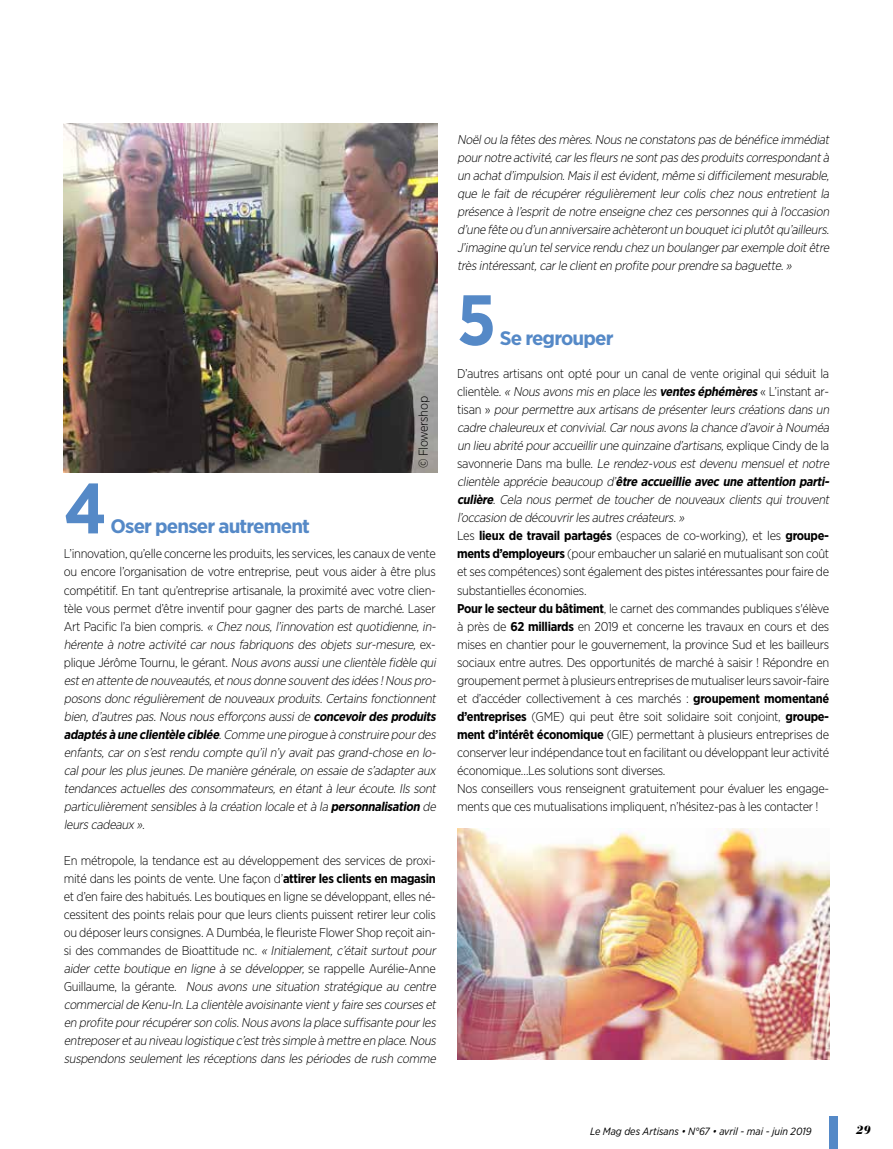
<style>
.page{position:relative;width:893px;height:1149px;background:#fff}
.page>*{position:absolute;margin:0;border:0;box-sizing:border-box;transform-origin:0 0}
.t1{font:700 70.95px "Gotham Narrow";color:#5589c7}
.t2{font:700 19.5px "Gotham Narrow";letter-spacing:-.04em;color:#5589c7;scale:1.1 1}
.t3{font:italic 300 12.75px/18px "Gotham Narrow";color:#000}
.t4{font:300 12.75px/18px "Gotham Narrow";letter-spacing:-.025em;color:#000}
.t5{font:italic 900 12px "Bauer Bodoni";color:#000}
.t6{font:italic 10.5px "Gotham Narrow";color:#000}
.s1{font-style:normal}
.s2{font-weight:700}
.s3{font-weight:700;font-style:normal}
.s4{font-style:italic}
.s5{font-weight:700;font-style:italic}
</style>
<div class="page">
<img style="left:64px;top:123px;width:374px;height:349px">
<img style="left:457px;top:828px;width:372px;height:231px">
<div style="left:830px;top:1116px;width:8px;height:32px;background:#5589c7"></div>
<p class="t4" style="left:414px;top:468px;width:73px;rotate:-90deg">© Flowershop</p>
<h1 class="t1" style="left:64px;top:462px;width:44px">4</h1>
<h2 class="t2" style="left:111px;top:514px;width:183px">Oser penser autrement</h2>
<p class="t3" style="left:64px;top:544px;width:376px"><span class="s1">L’innovation, qu’elle concerne les produits, les services, les canaux de vente ou encore l’organisation de votre entreprise, peut vous aider à être plus compétitif. En tant qu’entreprise artisanale, la proximité avec votre clien&shy;tèle vous permet d’être inventif pour gagner des parts de marché. Laser A rt P a c i fi c l ’ a b i e n c o m p r i s .</span> « Chez nous,l’innovation estquotidienne,in&shy;hérente à notre activité car nous fabriquons des objets sur-mesure, <span class="s1">e x - p l i q u e J é rô m e To u r n u , l e g é ra n t .</span> Nousavonsaussiune clientèle fidèle qui esten attente de nouveautés,etnousdonne souventdesidées!Nouspro&shy;posonsdonc régulièrementde nouveaux produits.Certainsfonctionnent bien,d’autrespas.Nousnousefforçonsausside <span class="s2">concevoirdesproduits adaptésà une clientèle ciblée</span>.Comme une pirogue à construire pourdes enfants,caron s’estrendu compte qu’iln’y avaitpasgrand-chose en lo&shy;calpourlesplusjeunes.De manière générale,on essaie de s’adapteraux tendances actuelles des consommateurs, en étant à leur écoute. Ils sont particulièrementsensiblesà la création locale età la <span class="s2">personnalisation</span> de leurscadeaux ».</p>
<p class="t3" style="left:64px;top:850px;width:376px"><span class="s1">En métropole, la tendance est au développement des services de proxi&shy;mité dans les points de vente. Une façon d’</span><span class="s3">attirer les clients en magasin </span><span class="s1">et d’en faire des habitués. Les boutiques en ligne se développant, elles né&shy;cessitent des points relais pour que leurs clients puissent retirer leur colis ou déposer leurs consignes. A Dumbéa, le fleuriste Flower Shop reçoit ain&shy;s i d es co m m a n d es d e B i oa tt i t u d e n c .</span> « Initialement, c’était surtout pour aider cette boutique en ligne à se développer, <span class="s1">s e ra p p e l l e A u ré l i e - A n n e G u i l l a u m e , l a g é ra n t e .</span> Nous avons une situation stratégique au centre commercialde Kenu-In.La clientèle avoisinante vienty faire sescourseset en profite pourrécupérerson colis.Nousavonsla place suffisante pourles entreposeretau niveau logistique c’esttrèssimple à mettre en place.Nous suspendons seulement les réceptions dans les périodes de rush comme</p>
<p class="t3" style="left:457px;top:130px;width:376px;text-align:justify">Noëlou la fêtesdesmères.Nousne constatonspasde bénéfice immédiat pournotre activité,carlesfleursne sontpasdesproduitscorrespondantà un achatd’impulsion.Maisilestévident,même sidifficilementmesurable, que le fait de récupérer régulièrement leur colis chez nous entretient la présence à l’espritde notre enseigne chez cespersonnesquià l’occasion d’une fête ou d’un anniversaire achèterontun bouqueticiplutôtqu’ailleurs.<br>J’imagine qu’un telservice rendu chez un boulangerparexemple doitêtre trèsintéressant,carle clienten profite pourprendre sa baguette.»</p>
<h1 class="t1" style="left:457px;top:274px;width:40px">5</h1>
<h2 class="t2" style="left:500px;top:325px;width:105px">Se regrouper</h2>
<p class="t4" style="left:457px;top:364px;width:376px">D’autres artisans ont opté pour un canal de vente original qui séduit la c l i e n t è l e . <span class="s4">« Nousavonsmisen place les</span><span class="s5">venteséphémères</span>« L’ i n s t a n t a r - t i s a n » <span class="s4">pourpermettre aux artisansde présenterleurscréationsdansun cadre chaleureux etconvivial.Carnousavonsla chance d’avoirà Nouméa un lieu abrité pouraccueillirune quinzaine d’artisans,</span>ex p l i q u e C i n d y d e l a s a vo n n e r i e D a n s m a b u l l e . <span class="s4">Le rendez-vous est devenu mensuel et notre clientèle apprécie beaucoup d’</span><span class="s5">être accueillie avecune attention parti&shy;culière</span><span class="s4">. Cela nous permet de toucher de nouveaux clients qui trouvent l’occasion de découvrirlesautrescréateurs.»<br></span>Les <span class="s2">lieux de travail partagés</span> (espaces de co-working), et les <span class="s2">groupe&shy;ments d’employeurs</span> (pour embaucher un salarié en mutualisant son coût et ses compétences) sont également des pistes intéressantes pour faire de substantielles économies.<br><span class="s2">Pour le secteur du bâtiment</span>, le carnet des commandes publiques s'élève à près de <span class="s2">62 milliards</span> en 2019 et concerne les travaux en cours et des mises en chantier pour le gouvernement, la province Sud et les bailleurs sociaux entre autres. Des opportunités de marché à saisir ! Répondre en groupement permet à plusieurs entreprises de mutualiser leurs savoir-faire et d’accéder collectivement à ces marchés : <span class="s2">groupement momentané d’entreprises</span> (GME) qui peut être soit solidaire soit conjoint, <span class="s2">groupe&shy;ment d’intérêt économique</span> (GIE) permettant à plusieurs entreprises de conserver leur indépendance tout en facilitant ou développant leur activité économique…Les solutions sont diverses.<br>Nos conseillers vous renseignent gratuitement pour évaluer les engage&shy;ments que ces mutualisations impliquent, n’hésitez-pas à les contacter !</p>
<p class="t6" style="left:590px;top:1124px;width:223px">Le Mag des Artisans • N°67 • avril - mai - juin 2019</p>
<p class="t5" style="left:856px;top:1122px;width:16px">29</p>
</div>
